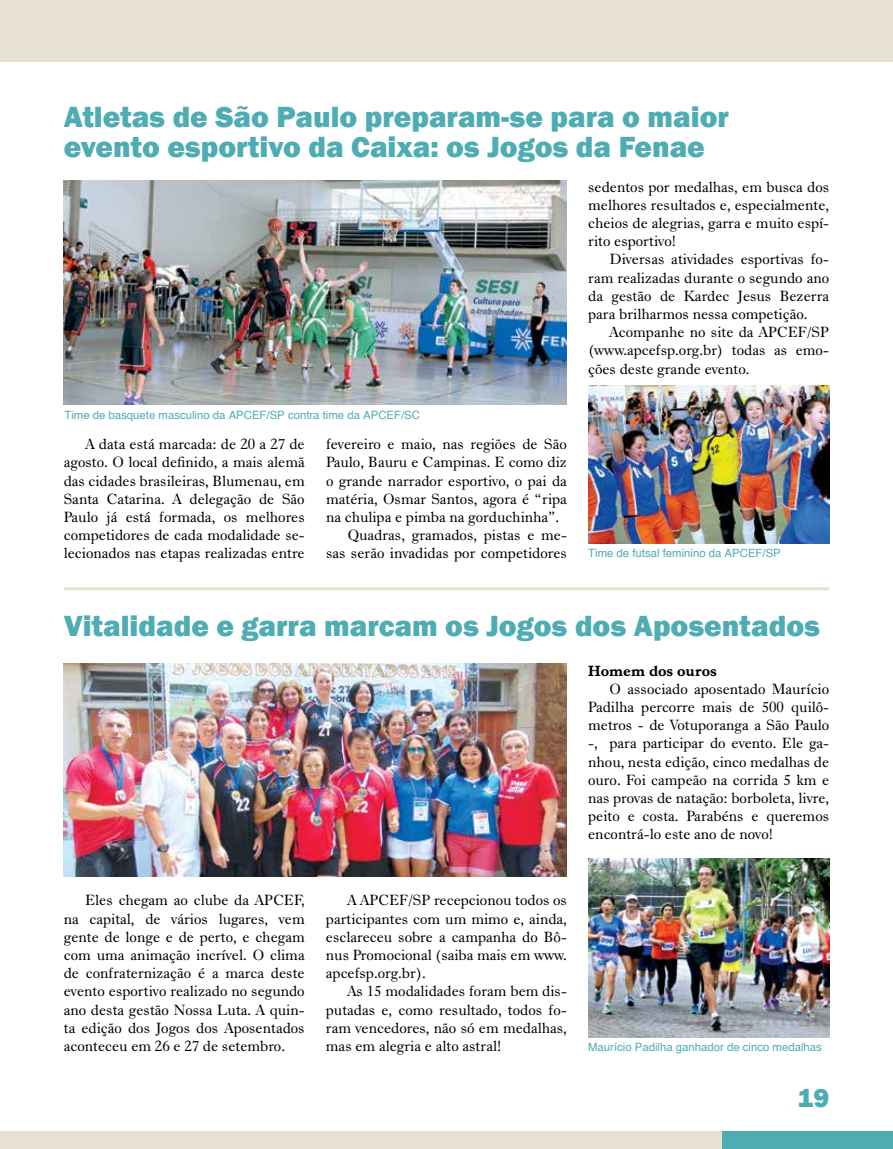
<style>
.page{position:relative;width:893px;height:1149px;background:#fff}
.page>*{position:absolute;margin:0;border:0;box-sizing:border-box;transform-origin:0 0}
.t1{font:800 30px/30px "Franklin Gothic";color:#4eacb3}
.t2{font:800 27px "Franklin Gothic";color:#4eacb3}
.t3{font:15.15px/18.1px "Dutch 766 BT Roman A";color:#000;text-align:justify}
.t4{font:15.15px "Dutch 766 BT Bold A";color:#000}
.t5{font:11.4px "Helvetica";color:#4eacb3}
</style>
<div class="page">
<div style="left:0;top:1131px;width:887px;height:17px;background:#e6e1d3"></div>
<div style="left:0;top:0;width:893px;height:61px;background:#e6e1d3"></div>
<hr style="left:64px;top:587px;width:765px;height:3px;background:#e6e1d3">
<img style="left:64px;top:663px;width:503px;height:213px">
<img style="left:588px;top:858px;width:241px;height:179px">
<img style="left:588px;top:385px;width:241px;height:158px">
<img style="left:63px;top:180px;width:504px;height:224px">
<div style="left:723px;top:1131px;width:170px;height:17px;background:#4eacb3"></div>
<h1 class="t1" style="left:64px;top:102px;width:667px">Atletas de São Paulo preparam-se para o maior evento esportivo da Caixa: os Jogos da Fenae</h1>
<p class="t5" style="left:64px;top:407px;width:357px">Time de basquete masculino da APCEF/SP contra time da APCEF/SC</p>
<p class="t3" style="left:64px;top:434px;width:242px;text-indent:22px">A data está marcada: de 20 a 27 de agosto. O local definido, a mais alemã das cidades brasileiras, Blumenau, em Santa Catarina. A delegação de São Paulo já está formada, os melhores competidores de cada modalidade se&shy;lecionados nas etapas realizadas entre</p>
<p class="t3" style="left:326px;top:434px;width:242px">fevereiro e maio, nas regiões de São</p>
<p class="t3" style="left:326px;top:453px;width:242px">Paulo, Bauru e Campinas. E como diz</p>
<p class="t3" style="left:326px;top:471px;width:242px">o grande narrador esportivo, o pai da</p>
<p class="t3" style="left:326px;top:489px;width:242px">matéria, Osmar Santos, agora é “ripa</p>
<p class="t3" style="left:326px;top:507px;width:235px">na chulipa e pimba na gorduchinha”.</p>
<p class="t3" style="left:348px;top:525px;width:221px">Quadras, gramados, pistas e me-</p>
<p class="t3" style="left:326px;top:543px;width:242px">sas serão invadidas por competidores</p>
<p class="t3" style="left:588px;top:177px;width:243px">sedentos por medalhas, em busca dos melhores resultados e, especialmente, cheios de alegrias, garra e muito espí&shy;rito esportivo!</p>
<p class="t3" style="left:588px;top:250px;width:243px;text-indent:22px">Diversas atividades esportivas fo&shy;ram realizadas durante o segundo ano da gestão de Kardec Jesus Bezerra para brilharmos nessa competição.</p>
<p class="t3" style="left:588px;top:322px;width:243px;text-indent:21px">Acompanhe no site da APCEF/SP (www.apcefsp.org.br) todas as emo&shy;ções deste grande evento.</p>
<p class="t5" style="left:588px;top:546px;width:194px">Time de futsal feminino da APCEF/SP</p>
<h1 class="t1" style="left:64px;top:610px;width:758px">Vitalidade e garra marcam os Jogos dos Aposentados</h1>
<p class="t4" style="left:588px;top:660px;width:130px">Homem dos ouros</p>
<p class="t3" style="left:588px;top:679px;width:243px;text-indent:21px">O associado aposentado Maurício Padilha percorre mais de 500 quilô&shy;metros - de Votuporanga a São Paulo -, para participar do evento. Ele ga&shy;nhou, nesta edição, cinco medalhas de ouro. Foi campeão na corrida 5 km e nas provas de natação: borboleta, livre, peito e costa. Parabéns e queremos encontrá-lo este ano de novo!</p>
<p class="t3" style="left:64px;top:890px;width:242px;text-indent:22px">Eles chegam ao clube da APCEF, na capital, de vários lugares, vem gente de longe e de perto, e chegam com uma animação incrível. O clima de confraternização é a marca deste evento esportivo realizado no segundo ano desta gestão Nossa Luta. A quin&shy;ta edição dos Jogos dos Aposentados aconteceu em 26 e 27 de setembro.</p>
<p class="t3" style="left:326px;top:890px;width:243px;text-indent:21px">A APCEF/SP recepcionou todos os participantes com um mimo e, ainda, esclareceu sobre a campanha do Bô&shy;nus Promocional (saiba mais em www. apcefsp.org.br).</p>
<p class="t3" style="left:326px;top:981px;width:243px;text-indent:21px">As 15 modalidades foram bem dis&shy;putadas e, como resultado, todos fo&shy;ram vencedores, não só em medalhas, mas em alegria e alto astral!</p>
<p class="t5" style="left:588px;top:1039px;width:235px">Maurício Padilha ganhador de cinco medalhas</p>
<h2 class="t2" style="left:797px;top:1079px;width:33px">19</h2>
</div>
